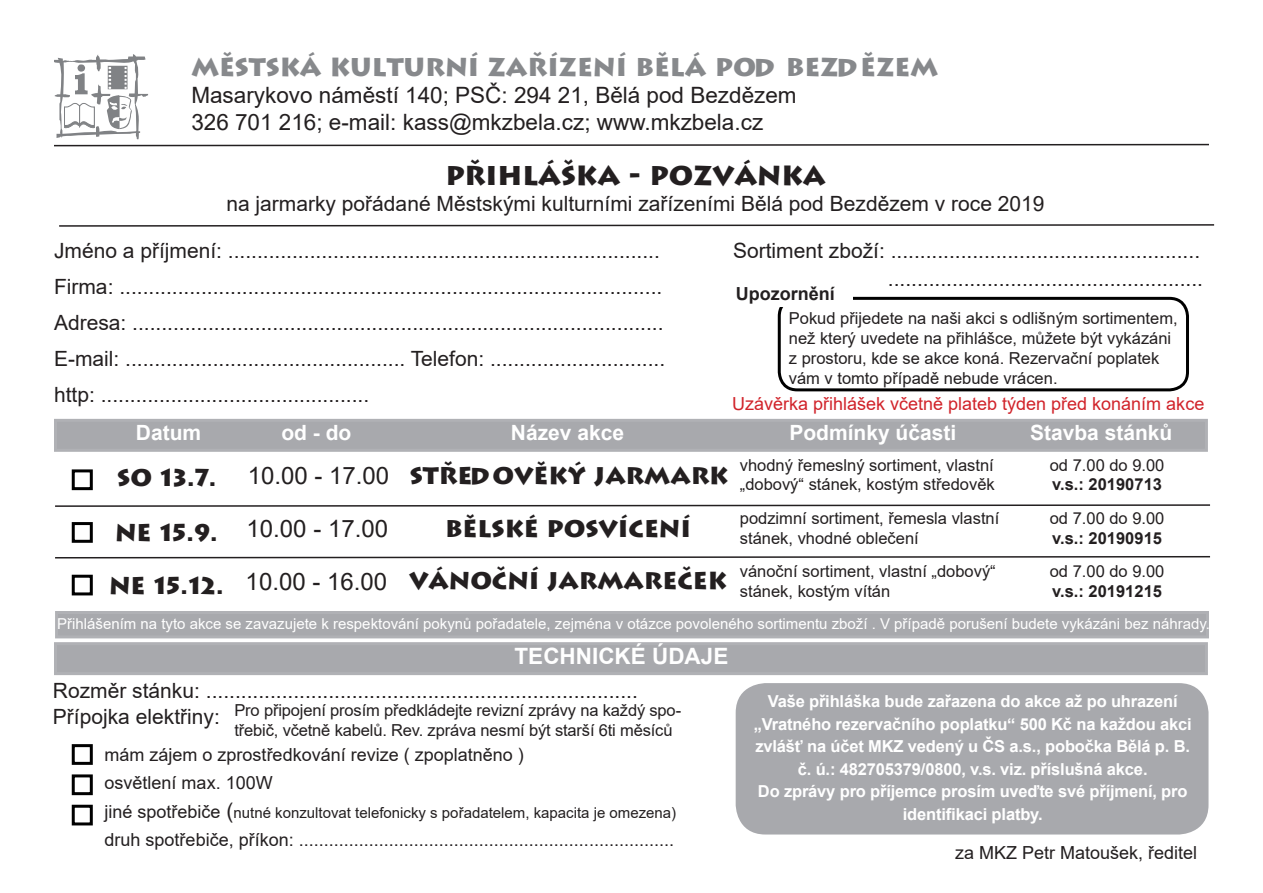
<style>
.page{position:relative;width:1263px;height:893px;background:#fff}
.page>*{position:absolute;margin:0;border:0;box-sizing:border-box;transform-origin:0 0}
.t1{font:27px "Lithograph CE Bold";color:#231f20}
.t2{font:25.5px "Lithograph CE Bold";color:#87898c}
.t3{font:24px "Lithograph CE Bold";color:#231f20}
.t4{font:24px "Arial";color:#231f20}
.t5{font:22.5px "Arial";color:#231f20}
.t6{font:700 22.5px "Arial";color:#fff}
.t7{font:21px "Arial";color:#231f20}
.t8{font:700 21px "Arial";color:#fff}
.t9{font:18px "Arial";color:#231f20}
.t10{font:18px "Arial";color:#d1232a}
.t11{font:700 18px "Arial";color:#231f20}
.t12{font:16.5px/19.8px "Arial";color:#231f20}
.t13{font:700 16.5px/22.5px "Arial";letter-spacing:-.01em;color:#fff}
.t14{font:700 16.5px "Arial";color:#231f20}
.t15{font:15px "Arial";color:#fff}
.t16{font:15px "Arial";color:#231f20}
.s1{font-size:18px}
.s2{font-size:21px}
</style>
<div class="page">
<svg style="left:54px;top:54px;width:1155px;height:93px"></svg>
<svg style="left:59px;top:224px;width:1156px;height:3px"></svg>
<div style="left:54px;top:419px;width:1154px;height:33px;background:#a8a9ad;border:3px solid #b0b1b5"></div>
<div style="left:55px;top:611px;width:1154px;height:27px;background:#a8a9ad"></div>
<div style="left:54px;top:642px;width:1154px;height:33px;background:#a8a9ad;border:3px solid #b0b1b5"></div>
<svg style="left:55px;top:504px;width:1156px;height:3px"></svg>
<svg style="left:55px;top:556px;width:1156px;height:3px"></svg>
<div style="left:72px;top:469px;width:21px;height:21px;background:#fff;border:3px solid #000"></div>
<div style="left:72px;top:522px;width:21px;height:21px;background:#fff;border:3px solid #000"></div>
<div style="left:72px;top:575px;width:21px;height:20px;background:#fff;border:3px solid #000"></div>
<div style="left:72px;top:744px;width:21px;height:21px;background:#fff;border:3px solid #000"></div>
<div style="left:72px;top:774px;width:21px;height:21px;background:#fff;border:3px solid #000"></div>
<div style="left:72px;top:805px;width:21px;height:20px;background:#fff;border:3px solid #000"></div>
<div style="left:736px;top:683px;width:472px;height:151px;background:#a8a9ad;border-radius:30px"></div>
<div style="left:778px;top:297px;width:411px;height:94px;border:3px solid #000;border-radius:18px"></div>
<div style="left:736px;top:286px;width:116px;height:21px;background:#fff"></div>
<p class="t2" style="left:191px;top:52px;width:748px">MĚSTSKÁ KULTURNÍ ZAŘÍZENÍ BĚLÁ POD BEZDĚZEM</p>
<p class="t5" style="left:191px;top:80px;width:607px">Masarykovo náměstí 140; PSČ: 294 21, Bělá pod Bezdězem</p>
<p class="t5" style="left:191px;top:107px;width:573px">326 701 216; e-mail: kass@mkzbela.cz; www.mkzbela.cz</p>
<p class="t1" style="left:445px;top:160px;width:382px">PŘIHLÁŠKA - POZVÁNKA</p>
<p class="t7" style="left:226px;top:189px;width:820px">na jarmarky pořádané Městskými kulturními zařízeními Bělá pod Bezdězem v roce 2019</p>
<p class="t7" style="left:54px;top:236px;width:607px">Jméno a příjmení: ..........................................................................</p>
<p class="t7" style="left:54px;top:272px;width:610px">Firma: .............................................................................................</p>
<p class="t7" style="left:54px;top:308px;width:611px">Adresa: ...........................................................................................</p>
<p class="t7" style="left:54px;top:344px;width:613px">E-mail: ................................................ Telefon: ..............................</p>
<p class="t7" style="left:54px;top:380px;width:317px">http: ..............................................</p>
<p class="t7" style="left:733px;top:236px;width:468px">Sortiment zboží: .....................................................</p>
<p class="t7" style="left:888px;top:264px;width:317px">......................................................</p>
<p class="t12" style="left:789px;top:308px;width:390px">Pokud přijedete na naši akci s odlišným sortimentem, než který uvedete na přihlášce, můžete být vykázáni</p>
<p class="t12" style="left:789px;top:348px;width:372px">z prostoru, kde se akce koná. Rezervační poplatek vám v tomto případě nebude vrácen.</p>
<p class="t10" style="left:732px;top:391px;width:474px">Uzávěrka přihlášek včetně plateb týden před konáním akce</p>
<p class="t11" style="left:736px;top:281px;width:101px">Upozornění</p>
<p class="t8" style="left:136px;top:418px;width:67px">Datum</p>
<p class="t8" style="left:281px;top:418px;width:71px">od - do</p>
<p class="t8" style="left:511px;top:418px;width:115px">Název akce</p>
<p class="t8" style="left:789px;top:418px;width:168px">Podmínky účasti</p>
<p class="t8" style="left:1030px;top:418px;width:144px">Stavba stánků</p>
<p class="t3" style="left:117px;top:463px;width:100px">SO 13.7.</p>
<p class="t3" style="left:115px;top:518px;width:104px">NE 15.9.</p>
<p class="t3" style="left:109px;top:571px;width:116px">NE 15.12.</p>
<p class="t12" style="left:740px;top:455px;width:256px">vhodný řemeslný sortiment, vlastní „dobový“ stánek, kostým středověk</p>
<p class="t12" style="left:740px;top:508px;width:261px">podzimní sortiment, řemesla vlastní stánek, vhodné oblečení</p>
<p class="t12" style="left:740px;top:561px;width:257px">vánoční sortiment, vlastní „dobový“ stánek, kostým vítán</p>
<p class="t12" style="left:1050px;top:455px;width:116px">od 7.00 do 9.00</p>
<p class="t14" style="left:1052px;top:473px;width:111px">v.s.: 20190713</p>
<p class="t12" style="left:1050px;top:508px;width:116px">od 7.00 do 9.00</p>
<p class="t14" style="left:1052px;top:526px;width:111px">v.s.: 20190915</p>
<p class="t12" style="left:1050px;top:562px;width:116px">od 7.00 do 9.00</p>
<p class="t14" style="left:1052px;top:580px;width:111px">v.s.: 20191215</p>
<p class="t15" style="left:57px;top:613px;width:1154px">Přihlášením na tyto akce se zavazujete k respektování pokynů pořadatele, zejména v otázce povoleného sortimentu zboží . V případě porušení budete vykázáni bez náhrady.</p>
<p class="t6" style="left:515px;top:640px;width:215px">TECHNICKÉ ÚDAJE</p>
<p class="t7" style="left:53px;top:676px;width:586px">Rozměr stánku: ..........................................................................</p>
<p class="t7" style="left:53px;top:702px;width:168px">Přípojka elektřiny:</p>
<p class="t12" style="left:234px;top:701px;width:448px">Pro připojení prosím předkládejte revizní zprávy na každý spo&shy;třebič, včetně kabelů. Rev. zpráva nesmí být starší 6ti měsíců</p>
<p class="t9" style="left:105px;top:742px;width:421px">mám zájem o zprostředkování revize ( zpoplatněno )</p>
<p class="t9" style="left:105px;top:771px;width:170px">osvětlení max. 100W</p>
<p class="t16" style="left:105px;top:802px;width:573px"><span class="s1">jiné spotřebiče</span> <span class="s2">(</span>nutné konzultovat telefonicky s pořadatelem, kapacita je omezena)</p>
<p class="t9" style="left:105px;top:828px;width:571px">druh spotřebiče, příkon: ...........................................................................</p>
<p class="t3" style="left:410px;top:461px;width:320px">STŘEDOVĚKÝ JARMARK</p>
<p class="t3" style="left:445px;top:514px;width:247px">BĚLSKÉ POSVÍCENÍ</p>
<p class="t3" style="left:409px;top:566px;width:319px">VÁNOČNÍ JARMAREČEK</p>
<p class="t4" style="left:248px;top:459px;width:143px">10.00 - 17.00</p>
<p class="t4" style="left:247px;top:512px;width:143px">10.00 - 17.00</p>
<p class="t4" style="left:246px;top:565px;width:143px">10.00 - 16.00</p>
<p class="t13" style="left:768px;top:691px;width:411px">Vaše přihláška bude zařazena do akce až po uhrazení</p>
<p class="t13" style="left:754px;top:713px;width:439px">„Vratného rezervačního poplatku“ 500 Kč na každou akci zvlášť na účet MKZ vedený u ČS a.s., pobočka Bělá p. B.</p>
<p class="t13" style="left:798px;top:758px;width:351px">č. ú.: 482705379/0800, v.s. viz. příslušná akce.</p>
<p class="t13" style="left:758px;top:781px;width:431px;text-align:center">Do zprávy pro příjemce prosím uveďte své příjmení, pro identifikaci platby.</p>
<p class="t9" style="left:955px;top:841px;width:244px">za MKZ Petr Matoušek, ředitel</p>
</div>
